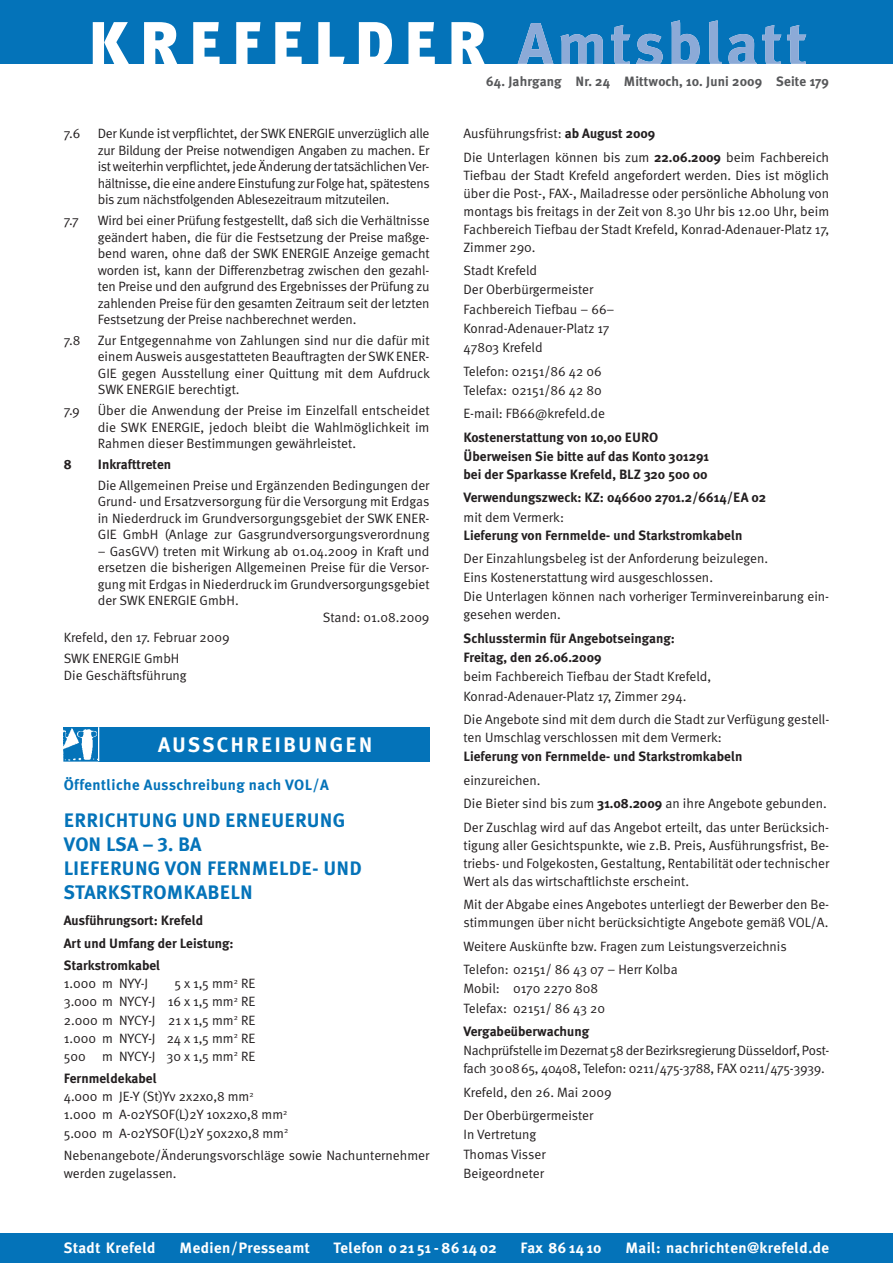
<style>
.page{position:relative;width:893px;height:1263px;background:#fff}
.page>*{position:absolute;margin:0;border:0;box-sizing:border-box;transform-origin:0 0}
.t1{font:700 21px "Meta Plus";letter-spacing:.1em;color:#fff}
.t2{font:700 19.5px/24px "Meta Plus";letter-spacing:.01em;color:#0473b9}
.t3{font:700 15px "Meta Plus";letter-spacing:.025em;color:#fff}
.t4{font:700 15px "Meta Plus";letter-spacing:.03em;color:#0473b9}
.t5{font:700 15px "Meta Plus";letter-spacing:.1em;color:#fff}
.t6{font:13.5px/16.5px "Meta Normal";color:#231f20}
.t7{font:700 13.5px/22.4px "Meta Plus";color:#231f20}
.t8{font:13.5px/18px "Meta Normal";letter-spacing:-.02em;color:#231f20}
.t9{font:700 13.5px "Meta Plus";letter-spacing:.01em;color:#57585a}
.s1{font-family:"Meta Plus Bold Caps";font-weight:400}
.s2{font-family:"Meta Plus";font-weight:700}
</style>
<div class="page">
<div style="left:0;top:0;width:893px;height:64px;background:#0473b9"></div>
<svg style="left:93px;top:22px;width:392px;height:42px"></svg>
<svg style="left:517px;top:20px;width:289px;height:44px"></svg>
<div style="left:0;top:1233px;width:893px;height:30px;background:#0473b9"></div>
<div style="left:64px;top:727px;width:365px;height:34px;background:#0473b9"></div>
<hr style="left:98px;top:727px;width:1px;height:34px;background:#fff">
<img style="left:64px;top:728px;width:34px;height:33px">
<p class="t6" style="left:64px;top:126px;width:18px">7.6</p>
<p class="t6" style="left:98px;top:126px;width:333px;text-align:justify">Der Kunde ist verpflichtet, der SWK ENERGIE unverzüglich alle zur Bildung der Preise notwendigen Angaben zu machen. Er ist weiterhin verpflichtet, jede Änderung der tatsächlichen Ver&shy;hältnisse, die eine andere Einstufung zur Folge hat, spätestens bis zum nächstfolgenden Ablesezeitraum mitzuteilen.</p>
<p class="t6" style="left:64px;top:213px;width:17px">7.7</p>
<p class="t6" style="left:98px;top:213px;width:333px;text-align:justify">Wird bei einer Prüfung festgestellt, daß sich die Verhältnisse geändert haben, die für die Festsetzung der Preise maßge&shy;bend waren, ohne daß der SWK ENERGIE Anzeige gemacht worden ist, kann der Differenzbetrag zwischen den gezahl&shy;ten Preise und den aufgrund des Ergebnisses der Prüfung zu zahlenden Preise für den gesamten Zeitraum seit der letzten Festsetzung der Preise nachberechnet werden.</p>
<p class="t6" style="left:64px;top:333px;width:18px">7.8</p>
<p class="t6" style="left:98px;top:333px;width:334px;text-align:justify">Zur Entgegennahme von Zahlungen sind nur die dafür mit einem Ausweis ausgestatteten Beauftragten der SWK ENER-GIE gegen Ausstellung einer Quittung mit dem Aufdruck SWK ENERGIE berechtigt.</p>
<p class="t6" style="left:64px;top:403px;width:17px">7.9</p>
<p class="t6" style="left:98px;top:403px;width:333px;text-align:justify">Über die Anwendung der Preise im Einzelfall entscheidet die SWK ENERGIE, jedoch bleibt die Wahlmöglichkeit im Rahmen dieser Bestimmungen gewährleistet.</p>
<p class="t7" style="left:64px;top:454px;width:10px">8</p>
<p class="t7" style="left:98px;top:454px;width:75px">Inkrafttreten</p>
<p class="t6" style="left:98px;top:478px;width:333px;text-align:justify">Die Allgemeinen Preise und Ergänzenden Bedingungen der Grund- und Ersatzversorgung für die Versorgung mit Erdgas in Niederdruck im Grundversorgungsgebiet der SWK ENER-GIE GmbH (Anlage zur Gasgrundversorgungsverordnung</p>
<p class="t6" style="left:98px;top:544px;width:333px">– GasGVV) treten mit Wirkung ab 01.04.2009 in Kraft und</p>
<p class="t6" style="left:98px;top:560px;width:333px">ersetzen die bisherigen Allgemeinen Preise für die Versor-</p>
<p class="t6" style="left:98px;top:577px;width:333px">gung mit Erdgas in Niederdruck im Grundversorgungsgebiet</p>
<p class="t6" style="left:98px;top:593px;width:142px">der SWK ENERGIE GmbH.</p>
<p class="t6" style="left:323px;top:610px;width:108px">Stand: 01.08.2009</p>
<p class="t6" style="left:64px;top:628px;width:167px;line-height:20.7px">Krefeld, den 17. Februar 2009<br>SWK ENERGIE GmbH</p>
<p class="t6" style="left:64px;top:668px;width:124px">Die Geschäftsführung</p>
<h1 class="t1" style="left:158px;top:736px;width:216px">AUSSCHREIBUNGEN</h1>
<p class="t4" style="left:64px;top:778px;width:266px">Öffentliche Ausschreibung nach VOL/A</p>
<h2 class="t2" style="left:64px;top:809px;width:299px">ERRICHTUNG UND ERNEUERUNG<br>VON LSA – <span class="s1">3.</span> BA<br>LIEFERUNG VON FERNMELDE- UND<br>STARKSTROMKABELN</h2>
<p class="t7" style="left:64px;top:910px;width:171px">Ausführungsort: Krefeld<br>Art und Umfang der Leistung:<br>Starkstromkabel</p>
<p class="t6" style="left:64px;top:976px;width:86px">1.000 m NYY-J</p>
<p class="t6" style="left:64px;top:975px;width:193px;line-height:18.1px;text-align:justify;text-indent:111px">5 x 1,5 mm<sup>2</sup> RE 3.000 m NYCY-J 16 x 1,5 mm<sup>2</sup> RE 2.000 m NYCY-J 21 x 1,5 mm<sup>2</sup> RE 1.000 m NYCY-J 24 x 1,5 mm<sup>2</sup> RE 500 m NYCY-J 30 x 1,5 mm<sup>2</sup> RE</p>
<p class="t7" style="left:64px;top:1068px;width:95px">Fernmeldekabel</p>
<p class="t6" style="left:64px;top:1088px;width:226px;line-height:18.1px">4.000 m JE-Y (St)Yv 2x2x0,8 mm<sup>2<br></sup>1.000 m A-02YSOF(L)2Y 10x2x0,8 mm<sup>2<br></sup>5.000 m A-02YSOF(L)2Y 50x2x0,8 mm<sup>2</sup></p>
<p class="t6" style="left:64px;top:1147px;width:367px;line-height:18px">Nebenangebote/Änderungsvorschläge sowie Nachunternehmer werden zugelassen.</p>
<p class="t9" style="left:486px;top:76px;width:344px">64. Jahrgang Nr. 24 Mittwoch, 10. Juni 2009 Seite 179</p>
<p class="t6" style="left:463px;top:123px;width:367px;line-height:23.4px">Ausführungsfrist: <span class="s2">ab August 2009<br></span>Die Unterlagen können bis zum <span class="s2">22.06.2009</span> beim Fachbereich</p>
<p class="t6" style="left:463px;top:167px;width:367px;line-height:18px;text-align:justify">Tiefbau der Stadt Krefeld angefordert werden. Dies ist möglich über die Post-, FAX-, Mailadresse oder persönliche Abholung von montags bis freitags in der Zeit von 8.30 Uhr bis 12.00 Uhr, beim Fachbereich Tiefbau der Stadt Krefeld, Konrad-Adenauer-Platz 17, Zimmer 290.</p>
<p class="t6" style="left:463px;top:262px;width:153px;line-height:19.2px">Stadt Krefeld<br>Der Oberbürgermeister<br>Fachbereich Tiefbau – 66–<br>Konrad-Adenauer-Platz 17<br>47803 Krefeld</p>
<p class="t6" style="left:463px;top:362px;width:140px;line-height:19.2px">Telefon: 02151/86 42 06<br>Telefax: 02151/86 42 80</p>
<p class="t6" style="left:463px;top:406px;width:143px">E-mail: FB66@krefeld.de</p>
<p class="t7" style="left:463px;top:428px;width:247px;line-height:18.6px">Kostenerstattung von 10,00 EURO<br>Überweisen Sie bitte auf das Konto 301291 bei der Sparkasse Krefeld, BLZ 320 500 00</p>
<p class="t7" style="left:463px;top:487px;width:304px">Verwendungszweck: KZ: 046600 2701.2/6614/EA 02</p>
<p class="t6" style="left:463px;top:510px;width:102px">mit dem Vermerk:</p>
<p class="t7" style="left:463px;top:524px;width:280px">Lieferung von Fernmelde- und Starkstromkabeln</p>
<p class="t6" style="left:463px;top:550px;width:367px;line-height:18.8px">Der Einzahlungsbeleg ist der Anforderung beizulegen.<br>Eins Kostenerstattung wird ausgeschlossen.<br>Die Unterlagen können nach vorheriger Terminvereinbarung ein&shy;gesehen werden.</p>
<p class="t7" style="left:463px;top:629px;width:213px;line-height:19.2px">Schlusstermin für Angebotseingang:<br>Freitag, den 26.06.2009</p>
<p class="t6" style="left:463px;top:668px;width:249px;line-height:19.2px">beim Fachbereich Tiefbau der Stadt Krefeld,<br>Konrad-Adenauer-Platz 17, Zimmer 294.</p>
<p class="t6" style="left:463px;top:711px;width:367px;line-height:18px">Die Angebote sind mit dem durch die Stadt zur Verfügung gestell&shy;ten Umschlag verschlossen mit dem Vermerk:</p>
<p class="t7" style="left:463px;top:746px;width:280px">Lieferung von Fernmelde- und Starkstromkabeln</p>
<p class="t6" style="left:463px;top:769px;width:367px;line-height:23.4px">einzureichen.<br>Die Bieter sind bis zum <span class="s2">31.08.2009</span> an ihre Angebote gebunden.<br>Der Zuschlag wird auf das Angebot erteilt, das unter Berücksich-</p>
<p class="t6" style="left:463px;top:837px;width:367px;line-height:18.1px;text-align:justify">tigung aller Gesichtspunkte, wie z.B. Preis, Ausführungsfrist, Be&shy;triebs- und Folgekosten, Gestaltung, Rentabilität oder technischer Wert als das wirtschaftlichste erscheint.</p>
<p class="t6" style="left:463px;top:897px;width:367px;line-height:18px">Mit der Abgabe eines Angebotes unterliegt der Bewerber den Be&shy;stimmungen über nicht berücksichtigte Angebote gemäß VOL/A.</p>
<p class="t6" style="left:463px;top:935px;width:325px;line-height:23.4px">Weitere Auskünfte bzw. Fragen zum Leistungsverzeichnis<br>Telefon: 02151/ 86 43 07 – Herr Kolba</p>
<p class="t6" style="left:463px;top:980px;width:143px;line-height:19.2px">Mobil: 0170 2270 808<br>Telefax: 02151/ 86 43 20</p>
<p class="t7" style="left:463px;top:1021px;width:127px">Vergabeüberwachung</p>
<p class="t8" style="left:463px;top:1043px;width:367px">Nachprüfstelle im Dezernat 58 der Bezirksregierung Düsseldorf, Post&shy;fach 30 08 65, 40408, Telefon: 0211/475-3788, FAX 0211/475-3939.</p>
<p class="t6" style="left:463px;top:1081px;width:150px;line-height:23.4px">Krefeld, den 26. Mai 2009<br>Der Oberbürgermeister</p>
<p class="t6" style="left:463px;top:1126px;width:84px;line-height:19.2px">In Vertretung<br>Thomas Visser<br>Beigeordneter</p>
<p class="t3" style="left:64px;top:1242px;width:93px">Stadt Krefeld</p>
<p class="t3" style="left:180px;top:1242px;width:132px">Medien/Presseamt</p>
<p class="t3" style="left:333px;top:1242px;width:165px">Telefon 0 21 51 - 86 14 02</p>
<p class="t3" style="left:521px;top:1242px;width:82px">Fax 86 14 10</p>
<p class="t3" style="left:625px;top:1242px;width:205px">Mail: nachrichten@krefeld.de</p>
<p class="t5" style="left:386px;top:1242px;width:122px">www.krefeld.de</p>
</div>
